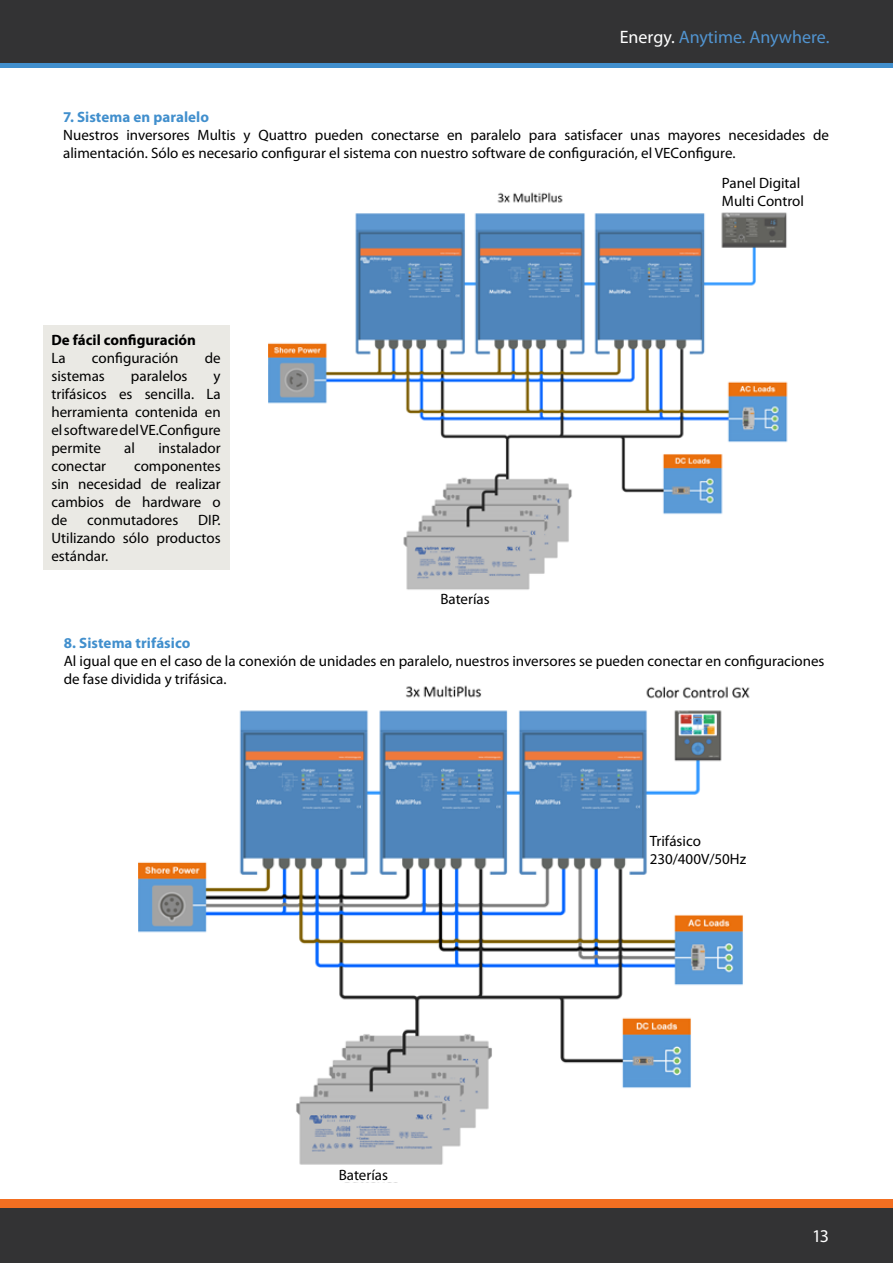
<style>
.page{position:relative;width:893px;height:1263px;background:#fff}
.page>*{position:absolute;margin:0;border:0;box-sizing:border-box;transform-origin:0 0}
.t1{font:18px "Myriad Pro";color:#5194d0}
.t2{font:18px "Myriad Pro";color:#fff}
.t3{font:15px/18px "Myriad Pro";color:#000}
.t4{font:700 15px "Myriad Pro";letter-spacing:.005em;color:#418fcd}
.t5{font:700 15px "Myriad Pro";color:#000}
.s1{color:#fff}
</style>
<div class="page">
<div style="left:0;top:1208px;width:893px;height:55px;background:#333334"></div>
<div style="left:0;top:1199px;width:893px;height:9px;background:#f36f21"></div>
<div style="left:0;top:0;width:893px;height:64px;background:#333334"></div>
<hr style="left:0;top:64px;width:893px;height:4px;background:#418fcd">
<img style="left:269px;top:192px;width:519px;height:398px">
<img style="left:138px;top:685px;width:612px;height:498px">
<div style="left:339px;top:1168px;width:67px;height:14px;background:#fff"></div>
<div style="left:43px;top:325px;width:186px;height:245px;background:#eae9e4"></div>
<div style="left:722px;top:176px;width:88px;height:33px;background:#fff"></div>
<p class="t1" style="left:620px;top:25px;width:211px"><span class="s1">Energy.</span> Anytime. Anywhere.</p>
<p class="t4" style="left:63px;top:107px;width:147px">7. Sistema en paralelo</p>
<p class="t3" style="left:63px;top:125px;width:767px">Nuestros inversores Multis y Quattro pueden conectarse en paralelo para satisfacer unas mayores necesidades de alimentación. Sólo es necesario configurar el sistema con nuestro software de configuración, el VEConfigure.</p>
<p class="t5" style="left:51px;top:330px;width:146px">De fácil configuración</p>
<p class="t3" style="left:51px;top:349px;width:16px">La</p>
<p class="t3" style="left:92px;top:349px;width:88px">configuración</p>
<p class="t3" style="left:205px;top:349px;width:17px">de</p>
<p class="t3" style="left:51px;top:367px;width:55px">sistemas</p>
<p class="t3" style="left:131px;top:367px;width:58px">paralelos</p>
<p class="t3" style="left:51px;top:367px;width:171px;text-align:justify;text-indent:162px">y trifásicos es sencilla. La herramienta contenida en el software del VE.Configure permite</p>
<p class="t3" style="left:124px;top:439px;width:12px">al</p>
<p class="t3" style="left:158px;top:439px;width:64px">instalador</p>
<p class="t3" style="left:51px;top:457px;width:171px;text-align:justify;text-indent:83px">componentes sin necesidad de realizar cambios de hardware o de</p>
<p class="t3" style="left:51px;top:457px;width:56px">conectar</p>
<p class="t3" style="left:87px;top:511px;width:93px">conmutadores</p>
<p class="t3" style="left:51px;top:511px;width:171px;text-align:justify;text-indent:147px">DIP.<br>Utilizando sólo productos estándar.</p>
<p class="t3" style="left:440px;top:590px;width:51px">Baterías</p>
<p class="t3" style="left:722px;top:173px;width:84px">Panel Digital<br>Multi Control</p>
<p class="t4" style="left:64px;top:633px;width:128px">8. Sistema trifásico</p>
<p class="t3" style="left:64px;top:652px;width:762px">Al igual que en el caso de la conexión de unidades en paralelo, nuestros inversores se pueden conectar en configuraciones de fase dividida y trifásica.</p>
<p class="t3" style="left:339px;top:1165px;width:51px">Baterías</p>
<p class="t3" style="left:650px;top:832px;width:98px">Trifásico<br>230/400V/50Hz</p>
<p class="t2" style="left:812px;top:1225px;width:19px">13</p>
</div>
